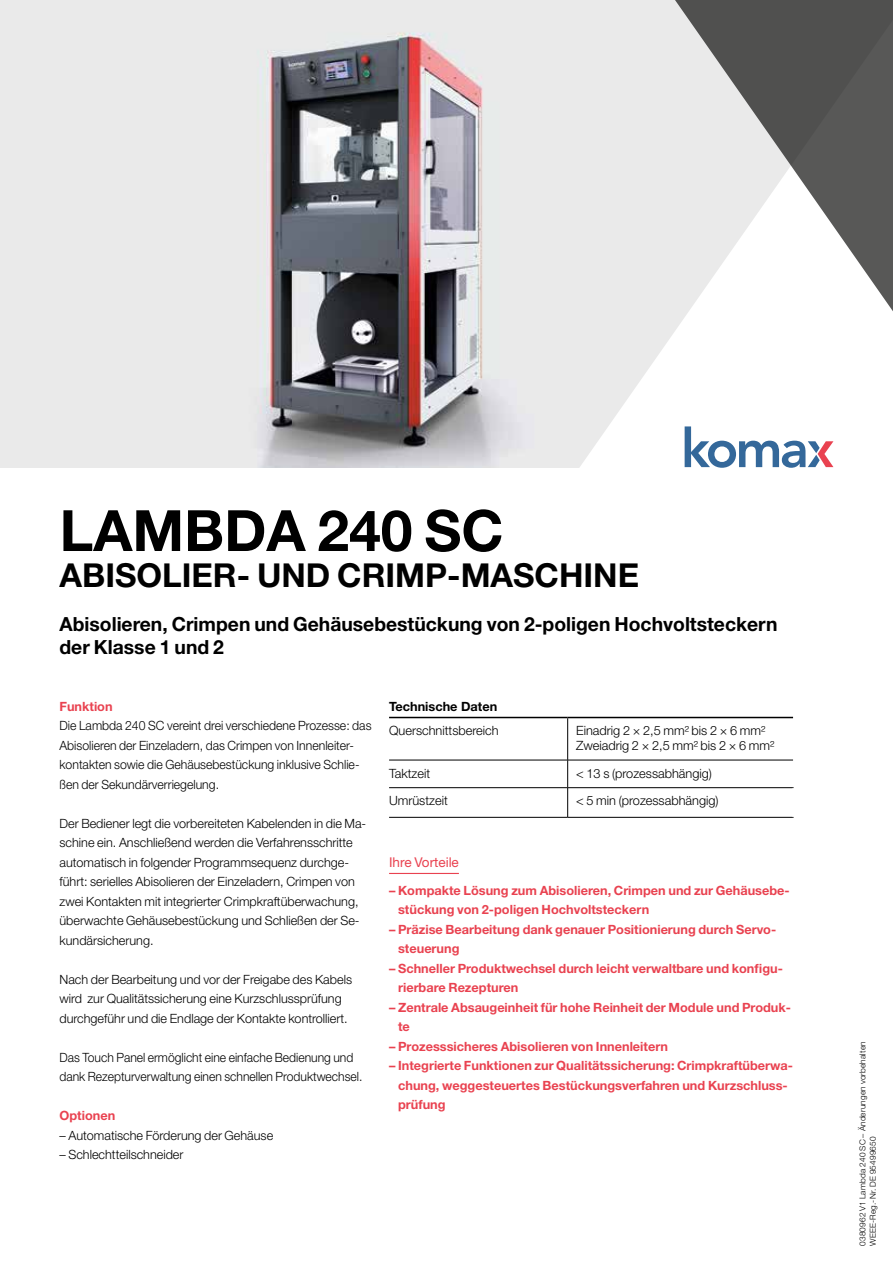
<style>
.page{position:relative;width:893px;height:1263px;background:#fff}
.page>*{position:absolute;margin:0;border:0;box-sizing:border-box;transform-origin:0 0}
.t1{font:700 57px "Helvetica Neue LT Std";color:#000}
.t2{font:700 33px "Helvetica Neue LT Std";color:#000}
.t3{font:700 19.5px/23.4px "Helvetica Neue LT Std";color:#000}
.t4{font:13.5px "Helvetica Neue LT Std";color:#e94250}
.t5{font:300 12.75px/19.5px "Helvetica Neue LT Std";color:#000}
.t6{font:700 12.75px/19.5px "Helvetica Neue LT Std";color:#e94250}
.t7{font:300 12.75px/19.5px "Helvetica Neue LT Std";color:#000;scale:.96 1}
.t8{font:300 12.75px/19.5px "Helvetica Neue LT Std";color:#000;scale:.95 1}
.t9{font:700 12.75px "Helvetica Neue LT Std";color:#000}
.t10{font:300 8.25px/10.5px "Helvetica Neue LT Std";letter-spacing:.02em;color:#000}
</style>
<div class="page">
<img style="left:0;top:0;width:659px;height:468px">
<svg style="left:565px;top:20px;width:269px;height:448px;fill:#eaeaea"></svg>
<svg style="left:659px;top:0;width:234px;height:363px"></svg>
<svg style="left:685px;top:426px;width:148px;height:42px"></svg>
<hr style="left:389px;top:873px;width:70px;height:1px;background:#e94250">
<hr style="left:567px;top:718px;width:1px;height:42px;background:#000">
<hr style="left:568px;top:787px;width:226px;height:1px;background:#000">
<svg style="left:389px;top:760px;width:404px;height:57px"></svg>
<hr style="left:389px;top:817px;width:179px;height:1px;background:#000">
<hr style="left:568px;top:817px;width:226px;height:1px;background:#000">
<hr style="left:389px;top:717px;width:179px;height:1px;background:#000">
<hr style="left:568px;top:717px;width:225px;height:1px;background:#000">
<hr style="left:792px;top:788px;width:2px;height:29px;background:#fff">
<h1 class="t1" style="left:60px;top:495px;width:446px">LAMBDA 240 SC</h1>
<h2 class="t2" style="left:60px;top:555px;width:581px">ABISOLIER- UND CRIMP-MASCHINE</h2>
<h3 class="t3" style="left:60px;top:611px;width:719px">Abisolieren, Crimpen und Gehäusebestückung von 2-poligen Hochvoltsteckern der Klasse 1 und 2</h3>
<p class="t6" style="left:60px;top:696px;width:55px">Funktion</p>
<p class="t7" style="left:60px;top:716px;width:327px">Die Lambda 240 SC vereint drei verschiedene Prozesse: das Abisolieren der Einzeladern, das Crimpen von Innenleiter&shy;kontakten sowie die Gehäusebestückung inklusive Schlie&shy;ßen der Sekundärverriegelung.</p>
<p class="t5" style="left:60px;top:813px;width:308px">Der Bediener legt die vorbereiteten Kabelenden in die Ma&shy;schine ein. Anschließend werden die Verfahrensschritte automatisch in folgender Programmsequenz durchge&shy;führt: serielles Abisolieren der Einzeladern, Crimpen von zwei Kontakten mit integrierter Crimpkraftüberwachung, überwachte Gehäusebestückung und Schließen der Se&shy;kundärsicherung.</p>
<p class="t5" style="left:60px;top:969px;width:294px">Nach der Bearbeitung und vor der Freigabe des Kabels wird zur Qualitätssicherung eine Kurzschlussprüfung durchgeführ und die Endlage der Kontakte kontrolliert.</p>
<p class="t8" style="left:60px;top:1047px;width:320px">Das Touch Panel ermöglicht eine einfache Bedienung und dank Rezepturverwaltung einen schnellen Produktwechsel.</p>
<p class="t6" style="left:60px;top:1106px;width:57px">Optionen</p>
<p class="t5" style="left:60px;top:1125px;width:215px">– Automatische Förderung der Gehäuse</p>
<p class="t5" style="left:60px;top:1145px;width:125px">– Schlechtteilschneider</p>
<p class="t9" style="left:389px;top:698px;width:110px">Technische Daten</p>
<p class="t5" style="left:389px;top:720px;width:111px">Querschnittsbereich</p>
<p class="t5" style="left:576px;top:723px;width:200px;line-height:15.3px">Einadrig 2 × 2,5 mm² bis 2 × 6 mm²<br>Zweiadrig 2 × 2,5 mm² bis 2 × 6 mm²</p>
<p class="t5" style="left:389px;top:763px;width:43px">Taktzeit</p>
<p class="t5" style="left:576px;top:763px;width:137px">&lt; 13 s (prozessabhängig)</p>
<p class="t5" style="left:389px;top:791px;width:60px">Umrüstzeit</p>
<p class="t5" style="left:576px;top:791px;width:144px">&lt; 5 min (prozessabhängig)</p>
<p class="t4" style="left:389px;top:854px;width:71px">Ihre Vorteile</p>
<p class="t6" style="left:398px;top:880px;width:393px;text-indent:-9px">– Kompakte Lösung zum Abisolieren, Crimpen und zur Gehäusebe&shy;stückung von 2-poligen Hochvoltsteckern</p>
<p class="t6" style="left:398px;top:919px;width:380px;text-indent:-9px">– Präzise Bearbeitung dank genauer Positionierung durch Servo&shy;steuerung</p>
<p class="t6" style="left:398px;top:958px;width:386px;text-indent:-9px">– Schneller Produktwechsel durch leicht verwaltbare und konfigu&shy;rierbare Rezepturen</p>
<p class="t6" style="left:398px;top:997px;width:394px;text-indent:-9px">– Zentrale Absaugeinheit für hohe Reinheit der Module und Produk&shy;te</p>
<p class="t6" style="left:389px;top:1036px;width:281px">– Prozesssicheres Abisolieren von Innenleitern</p>
<p class="t6" style="left:398px;top:1055px;width:396px;text-indent:-9px">– Integrierte Funktionen zur Qualitätssicherung: Crimpkraftüberwa&shy;chung, weggesteuertes Bestückungsverfahren und Kurzschluss&shy;prüfung</p>
<p class="t10" style="left:857px;top:1246px;width:206px;rotate:-90deg">0380962 V1 Lambda 240 SC – Änderungen vorbehalten<br>WEEE-Reg.-Nr. DE 95499650</p>
</div>
